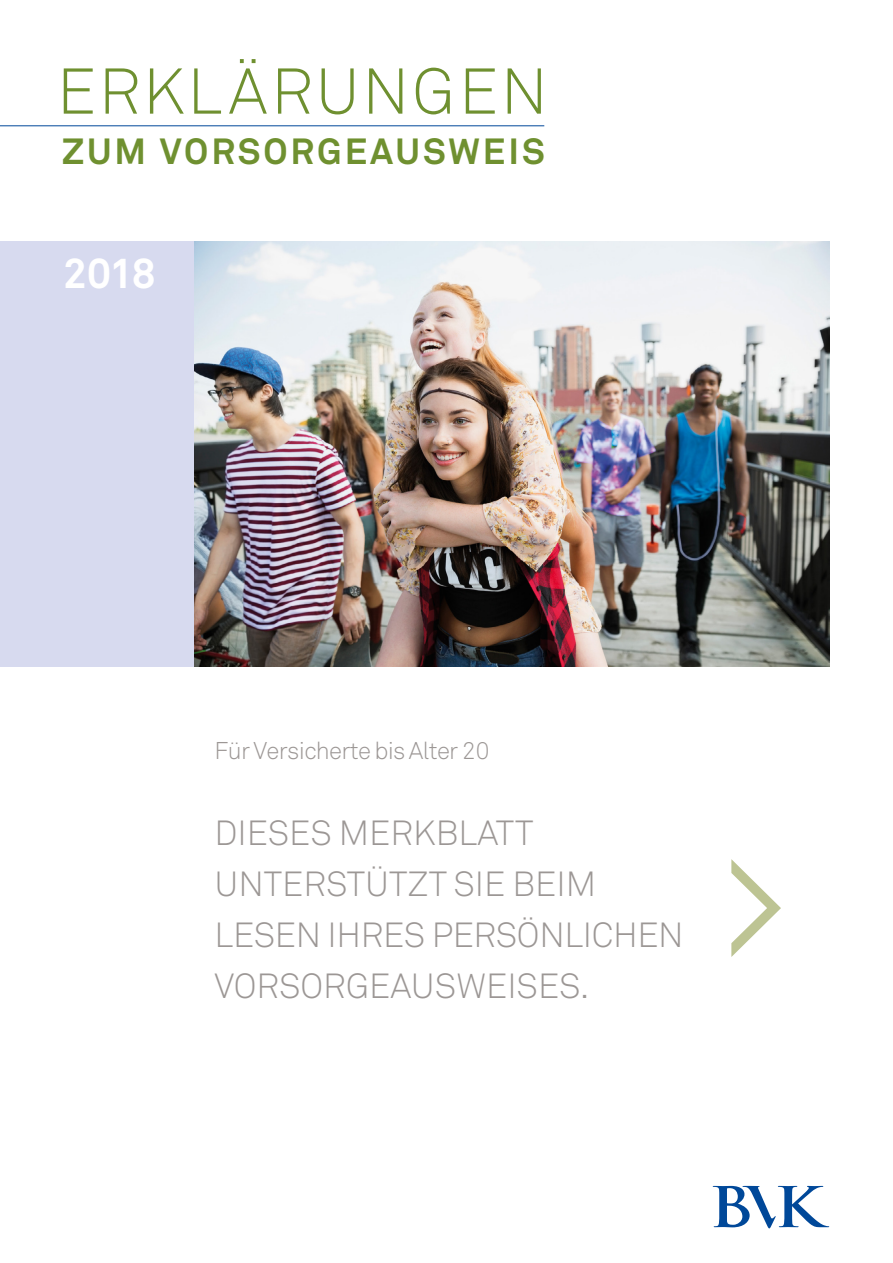
<style>
.page{position:relative;width:893px;height:1263px;background:#fff}
.page>*{position:absolute;margin:0;border:0;box-sizing:border-box;transform-origin:0 0}
.t1{font:300 63.75px "Akkurat Std";letter-spacing:.04em;color:#6f9030}
.t2{font:700 42px "Akkurat Std";color:#fff}
.t3{font:700 36px "Akkurat Std";letter-spacing:.08em;color:#6f9030}
.t4{font:300 34.5px/51px "Akkurat Std";color:#9c9795}
.t5{font:300 24px "Akkurat Std";letter-spacing:-.03em;color:#9c9795}
</style>
<div class="page">
<div style="left:0;top:242px;width:195px;height:425px;background:#d7daef"></div>
<hr style="left:0;top:125px;width:544px;height:1px;background:#004899">
<svg style="left:713px;top:1186px;width:116px;height:42px"></svg>
<svg style="left:731px;top:859px;width:50px;height:98px"></svg>
<img style="left:195px;top:242px;width:634px;height:425px">
<h1 class="t1" style="left:57px;top:54px;width:492px">ERKLÄRUNGEN</h1>
<p class="t3" style="left:62px;top:129px;width:484px">ZUM VORSORGEAUSWEIS</p>
<p class="t2" style="left:63px;top:247px;width:94px">2018</p>
<p class="t5" style="left:214px;top:736px;width:276px">Für Versicherte bis Alter 20</p>
<p class="t4" style="left:214px;top:807px;width:471px">DIESES MERKBLATT<br>UNTERSTÜTZT SIE BEIM<br>LESEN IHRES PERSÖNLICHEN<br>VORSORGEAUSWEISES.</p>
</div>
